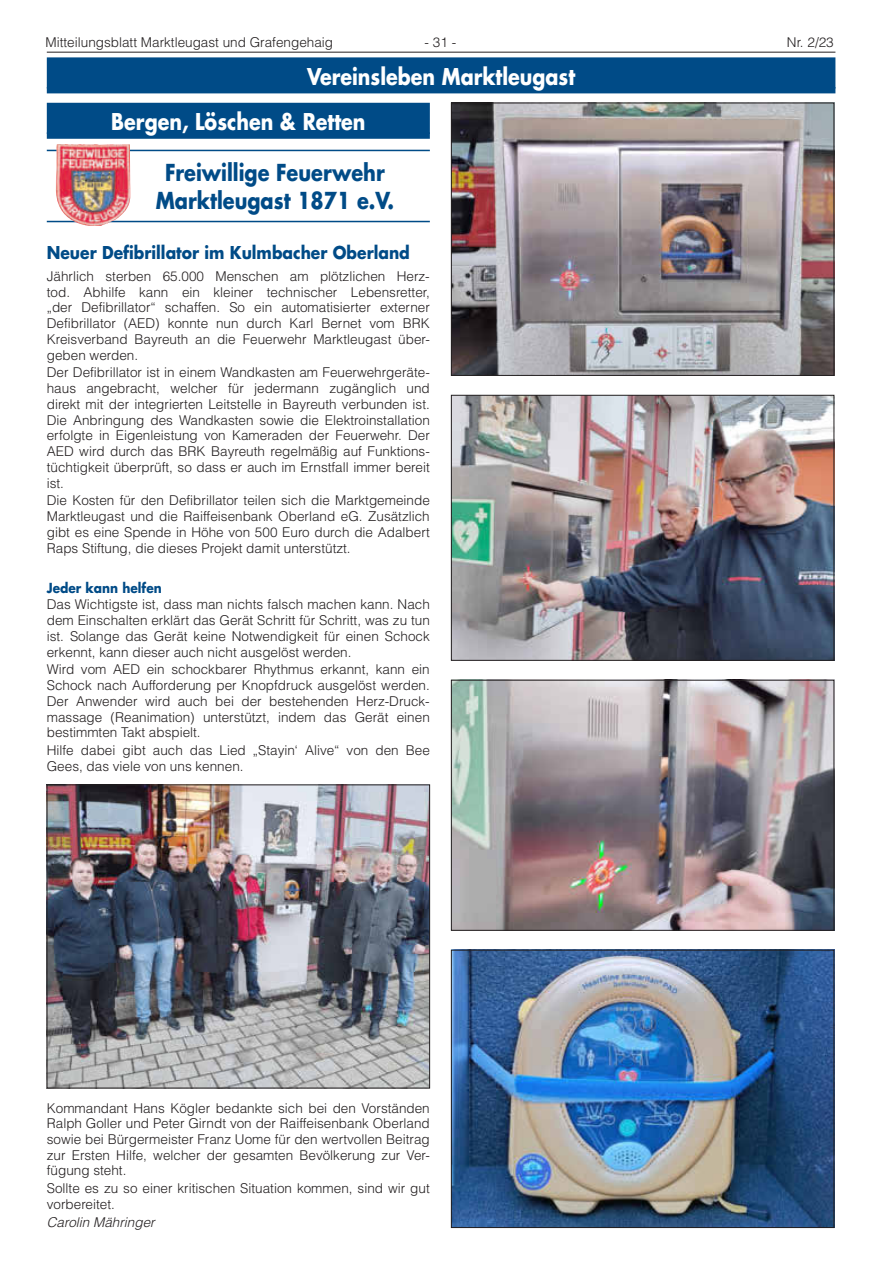
<style>
.page{position:relative;width:881px;height:1263px;background:#fff}
.page>*{position:absolute;margin:0;border:0;box-sizing:border-box;transform-origin:0 0}
.t1{font:700 22.8px/27.3px "Futura LT";color:#004b87;text-align:center;scale:.85 1}
.t2{font:700 22.5px "Futura LT";color:#fff;scale:.85 1}
.t3{font:700 17.25px "Futura LT";color:#004b87;scale:.9 1}
.t4{font:300 13.5px/15.8px "Helvetica LT";color:#231f20;text-align:justify}
.t5{font:italic 300 13.5px "Helvetica LT";color:#231f20}
.t6{font:700 13.5px "Futura LT";color:#004b87;scale:.9 1}
</style>
<div class="page">
<hr style="left:47px;top:52px;width:788px;height:1px;background:#231f20">
<img style="left:453px;top:105px;width:378px;height:269px">
<div style="left:451px;top:103px;width:382px;height:273px;border:1px solid #231f20"></div>
<img style="left:453px;top:397px;width:378px;height:261px">
<div style="left:451px;top:395px;width:382px;height:265px;border:1px solid #231f20"></div>
<img style="left:453px;top:682px;width:378px;height:246px">
<div style="left:451px;top:680px;width:382px;height:250px;border:1px solid #231f20"></div>
<img style="left:453px;top:952px;width:378px;height:274px">
<div style="left:451px;top:950px;width:382px;height:278px;border:1px solid #231f20"></div>
<div style="left:47px;top:103px;width:382px;height:36px;background:#004b87"></div>
<hr style="left:47px;top:150px;width:382px;height:1px;background:#004b87">
<hr style="left:47px;top:221px;width:382px;height:1px;background:#004b87">
<img style="left:55px;top:144px;width:76px;height:82px">
<img style="left:49px;top:787px;width:378px;height:299px">
<div style="left:47px;top:785px;width:382px;height:303px;border:1px solid #231f20"></div>
<div style="left:47px;top:57px;width:788px;height:36px;background:#004b87"></div>
<p class="t4" style="left:45px;top:34px;width:289px">Mitteilungsblatt Marktleugast und Grafengehaig</p>
<p class="t4" style="left:424px;top:34px;width:33px">- 31 -</p>
<p class="t4" style="left:786px;top:34px;width:48px">Nr. 2/23</p>
<h2 class="t2" style="left:307px;top:61px;width:317px">Vereinsleben Marktleugast</h2>
<h2 class="t2" style="left:111px;top:107px;width:301px">Bergen, Löschen &amp; Retten</h2>
<h1 class="t1" style="left:156px;top:159px;width:282px">Freiwillige Feuerwehr<br>Marktleugast 1871 e.V.</h1>
<p class="t3" style="left:47px;top:241px;width:405px">Neuer Defibrillator im Kulmbacher Oberland</p>
<p class="t4" style="left:47px;top:268px;width:384px">Jährlich sterben 65.000 Menschen am plötzlichen Herz&shy;tod. Abhilfe kann ein kleiner technischer Lebensretter, „der Defibrillator“ schaffen. So ein automatisierter externer Defibrillator (AED) konnte nun durch Karl Bernet vom BRK Kreisverband Bayreuth an die Feuerwehr Marktleugast über&shy;geben werden.</p>
<p class="t4" style="left:47px;top:365px;width:384px">Der Defibrillator ist in einem Wandkasten am Feuerwehrgeräte&shy;haus angebracht, welcher für jedermann zugänglich und direkt mit der integrierten Leitstelle in Bayreuth verbunden ist.<br>Die Anbringung des Wandkasten sowie die Elektroinstallation erfolgte in Eigenleistung von Kameraden der Feuerwehr. Der AED wird durch das BRK Bayreuth regelmäßig auf Funktions&shy;tüchtigkeit überprüft, so dass er auch im Ernstfall immer bereit ist.</p>
<p class="t4" style="left:47px;top:493px;width:384px">Die Kosten für den Defibrillator teilen sich die Marktgemeinde Marktleugast und die Raiffeisenbank Oberland eG. Zusätzlich gibt es eine Spende in Höhe von 500 Euro durch die Adalbert Raps Stiftung, die dieses Projekt damit unterstützt.</p>
<p class="t6" style="left:47px;top:578px;width:129px">Jeder kann helfen</p>
<p class="t4" style="left:47px;top:596px;width:384px">Das Wichtigste ist, dass man nichts falsch machen kann. Nach dem Einschalten erklärt das Gerät Schritt für Schritt, was zu tun ist. Solange das Gerät keine Notwendigkeit für einen Schock erkennt, kann dieser auch nicht ausgelöst werden.</p>
<p class="t4" style="left:47px;top:662px;width:384px">Wird vom AED ein schockbarer Rhythmus erkannt, kann ein Schock nach Aufforderung per Knopfdruck ausgelöst werden.<br>Der Anwender wird auch bei der bestehenden Herz-Druck&shy;massage (Reanimation) unterstützt, indem das Gerät einen bestimmten Takt abspielt.</p>
<p class="t4" style="left:47px;top:742px;width:384px">Hilfe dabei gibt auch das Lied „Stayin‘ Alive“ von den Bee<br>Gees, das viele von uns kennen.</p>
<p class="t4" style="left:47px;top:1100px;width:384px">Kommandant Hans Kögler bedankte sich bei den Vorständen Ralph Goller und Peter Girndt von der Raiffeisenbank Oberland sowie bei Bürgermeister Franz Uome für den wertvollen Beitrag zur Ersten Hilfe, welcher der gesamten Bevölkerung zur Ver&shy;fügung steht.</p>
<p class="t4" style="left:47px;top:1180px;width:384px">Sollte es zu so einer kritischen Situation kommen, sind wir gut vorbereitet.</p>
<p class="t5" style="left:47px;top:1213px;width:109px">Carolin Mähringer</p>
</div>
